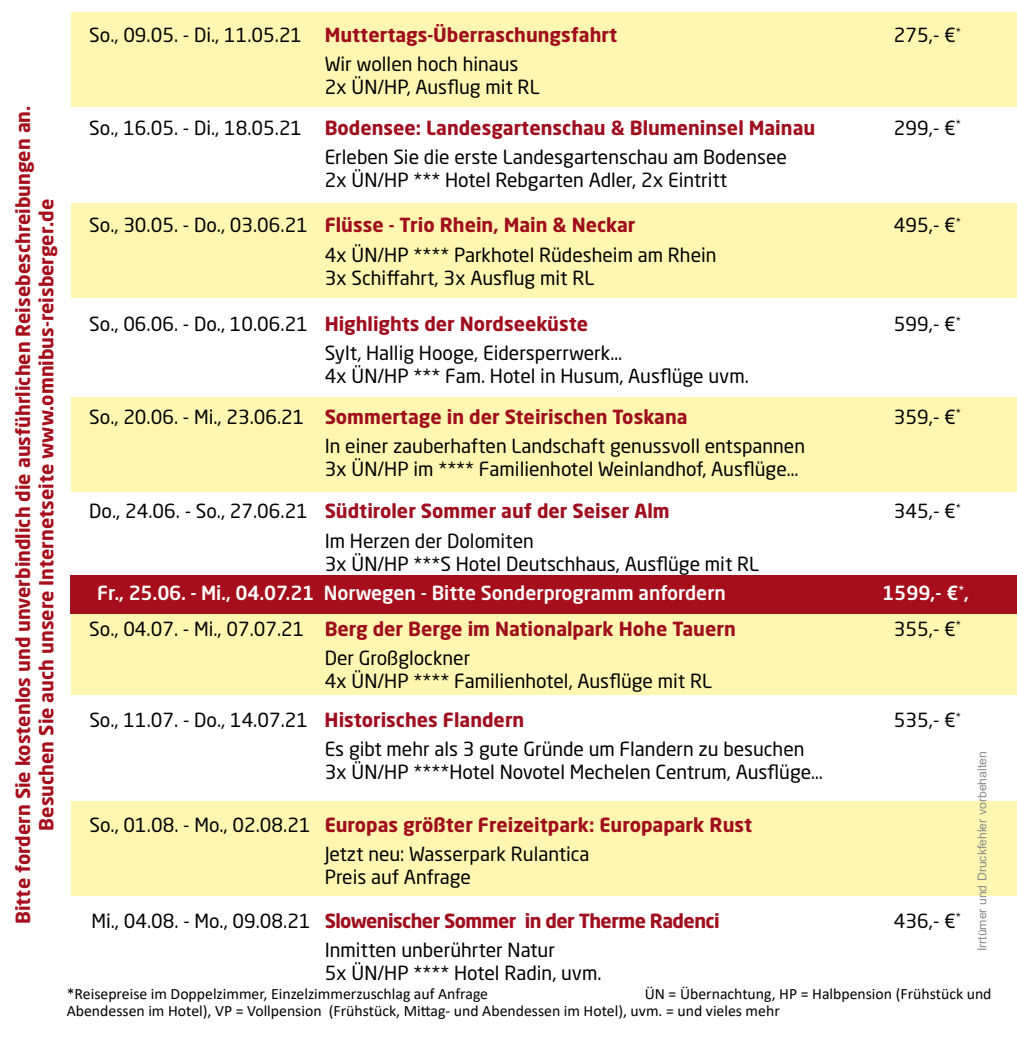
<style>
.page{position:relative;width:1017px;height:1042px;background:#fff}
.page>*{position:absolute;margin:0;border:0;box-sizing:border-box;transform-origin:0 0}
.t1{font:19.25px/23.1px "Neo Sans Std";color:#000}
.t2{font:700 19.25px "Neo Sans Std";color:#a00e1e}
.t3{font:700 19.25px/23.1px "Neo Sans Std";color:#a70e1b;text-align:center}
.t4{font:500 19.25px "Neo Sans Std";color:#fff}
.t5{font:700 19.25px "Neo Sans Std";letter-spacing:-.03em;color:#a00e1e}
.t6{font:15.75px/17px "Calibri";color:#000}
.t7{font:12.25px "Arial";color:#8d8d8d}
.s1{font-weight:400;color:#000}
.s2{font-weight:700;color:#a00e1e}
</style>
<div class="page">
<div style="left:0;top:203px;width:1017px;height:95px;background:#fff7b1"></div>
<div style="left:0;top:13px;width:1017px;height:94px;background:#fff7b1"></div>
<div style="left:0;top:398px;width:1017px;height:94px;background:#fff7b1"></div>
<div style="left:0;top:600px;width:1017px;height:94px;background:#fff7b1"></div>
<div style="left:0;top:801px;width:1017px;height:94px;background:#fff7b1"></div>
<div style="left:0;top:0;width:70px;height:957px;background:#fff"></div>
<div style="left:70px;top:575px;width:947px;height:39px;background:#a70e1b"></div>
<p class="t3" style="left:11px;top:924px;width:820px;rotate:-90deg">Bitte fordern Sie kostenlos und unverbindlich die ausführlichen Reisebeschreibungen an.<br>Besuchen Sie auch unsere Internetseite www.omnibus-reisberger.de</p>
<p class="t2" style="left:89px;top:23px;width:530px"><span class="s1">So., 09.05. - Di., 11.05.21</span> Muttertags-Überraschungsfahrt</p>
<p class="t1" style="left:894px;top:23px;width:69px">275,- €<sup>*</sup></p>
<p class="t1" style="left:325px;top:52px;width:216px">Wir wollen hoch hinaus<br>2x ÜN/HP, Ausflug mit RL</p>
<p class="t2" style="left:89px;top:115px;width:727px"><span class="s1">So., 16.05. - Di., 18.05.21</span> Bodensee: Landesgartenschau &amp; Blumeninsel Mainau</p>
<p class="t1" style="left:894px;top:116px;width:69px">299,- €<sup>*</sup></p>
<p class="t1" style="left:325px;top:145px;width:464px">Erleben Sie die erste Landesgartenschau am Bodensee<br>2x ÜN/HP *** Hotel Rebgarten Adler, 2x Eintritt</p>
<p class="t2" style="left:89px;top:213px;width:548px"><span class="s1">So., 30.05. - Do., 03.06.21</span> Flüsse - Trio Rhein, Main &amp; Neckar</p>
<p class="t1" style="left:894px;top:213px;width:69px">495,- €<sup>*</sup></p>
<p class="t1" style="left:325px;top:243px;width:393px">4x ÜN/HP **** Parkhotel Rüdesheim am Rhein<br>3x Schiffahrt, 3x Ausflug mit RL</p>
<p class="t2" style="left:89px;top:311px;width:500px"><span class="s1">So., 06.06. - Do., 10.06.21</span> Highlights der Nordseeküste</p>
<p class="t1" style="left:894px;top:312px;width:69px">599,- €<sup>*</sup></p>
<p class="t1" style="left:325px;top:341px;width:426px">Sylt, Hallig Hooge, Eidersperrwerk…<br>4x ÜN/HP *** Fam. Hotel in Husum, Ausflüge uvm.</p>
<p class="t2" style="left:89px;top:404px;width:600px"><span class="s1">So., 20.06. - Mi., 23.06.21</span> Sommertage in der Steirischen Toskana</p>
<p class="t1" style="left:894px;top:405px;width:69px">359,- €<sup>*</sup></p>
<p class="t1" style="left:325px;top:434px;width:482px">In einer zauberhaften Landschaft genussvoll entspannen<br>3x ÜN/HP im **** Familienhotel Weinlandhof, Ausflüge…</p>
<p class="t2" style="left:89px;top:499px;width:582px"><span class="s1">Do., 24.06. - So., 27.06.21</span> Südtiroler Sommer auf der Seiser Alm</p>
<p class="t1" style="left:894px;top:499px;width:69px">345,- €<sup>*</sup></p>
<p class="t1" style="left:325px;top:529px;width:436px">Im Herzen der Dolomiten<br>3x ÜN/HP ***S Hotel Deutschhaus, Ausflüge mit RL</p>
<p class="t4" style="left:97px;top:581px;width:630px">Fr., 25.06. - Mi., 04.07.21 Norwegen - Bitte Sonderprogramm anfordern</p>
<p class="t4" style="left:882px;top:581px;width:88px">1599,- €<sup>*</sup>,</p>
<p class="t2" style="left:89px;top:616px;width:648px"><span class="s1">So., 04.07. - Mi., 07.07.21</span> Berg der Berge im Nationalpark Hohe Tauern</p>
<p class="t1" style="left:894px;top:617px;width:69px">355,- €<sup>*</sup></p>
<p class="t1" style="left:325px;top:646px;width:389px">Der Großglockner<br>4x ÜN/HP **** Familienhotel, Ausflüge mit RL</p>
<p class="t1" style="left:89px;top:708px;width:437px">So., 11.07. - Do., 14.07.21 <span class="s2">Historisches Flandern</span></p>
<p class="t1" style="left:894px;top:708px;width:69px">535,- €<sup>*</sup></p>
<p class="t1" style="left:325px;top:737px;width:500px">Es gibt mehr als 3 gute Gründe um Flandern zu besuchen<br>3x ÜN/HP ****Hotel Novotel Mechelen Centrum, Ausflüge…</p>
<p class="t1" style="left:325px;top:810px;width:429px;line-height:29.2px;text-indent:-235px">So., 01.08. - Mo., 02.08.21 <span class="s2">Europas größter Freizeitpark: Europapark Rust<br></span>Jetzt neu: Wasserpark Rulantica</p>
<p class="t1" style="left:325px;top:865px;width:148px">Preis auf Anfrage</p>
<p class="t5" style="left:91px;top:908px;width:630px"><span class="s1">Mi., 04.08. - Mo., 09.08.21</span> Slowenischer Sommer in der Therme Radenci</p>
<p class="t1" style="left:894px;top:909px;width:69px">436,- €<sup>*</sup></p>
<p class="t1" style="left:325px;top:938px;width:278px">Inmitten unberührter Natur<br>5x ÜN/HP **** Hotel Radin, uvm.</p>
<p class="t7" style="left:974px;top:951px;width:202px;rotate:-90deg">Irrtümer und Druckfehler vorbehalten</p>
<p class="t6" style="left:67px;top:985px;width:926px;text-indent:578px">ÜN = Übernachtung, HP = Halbpension (Frühstück und<br>Abendessen im Hotel), VP = Vollpension (Frühstück, Mittag- und Abendessen im Hotel), uvm. = und vieles mehr</p>
<p class="t6" style="left:67px;top:985px;width:423px">*Reisepreise im Doppelzimmer, Einzelzimmerzuschlag auf Anfrage</p>
</div>
